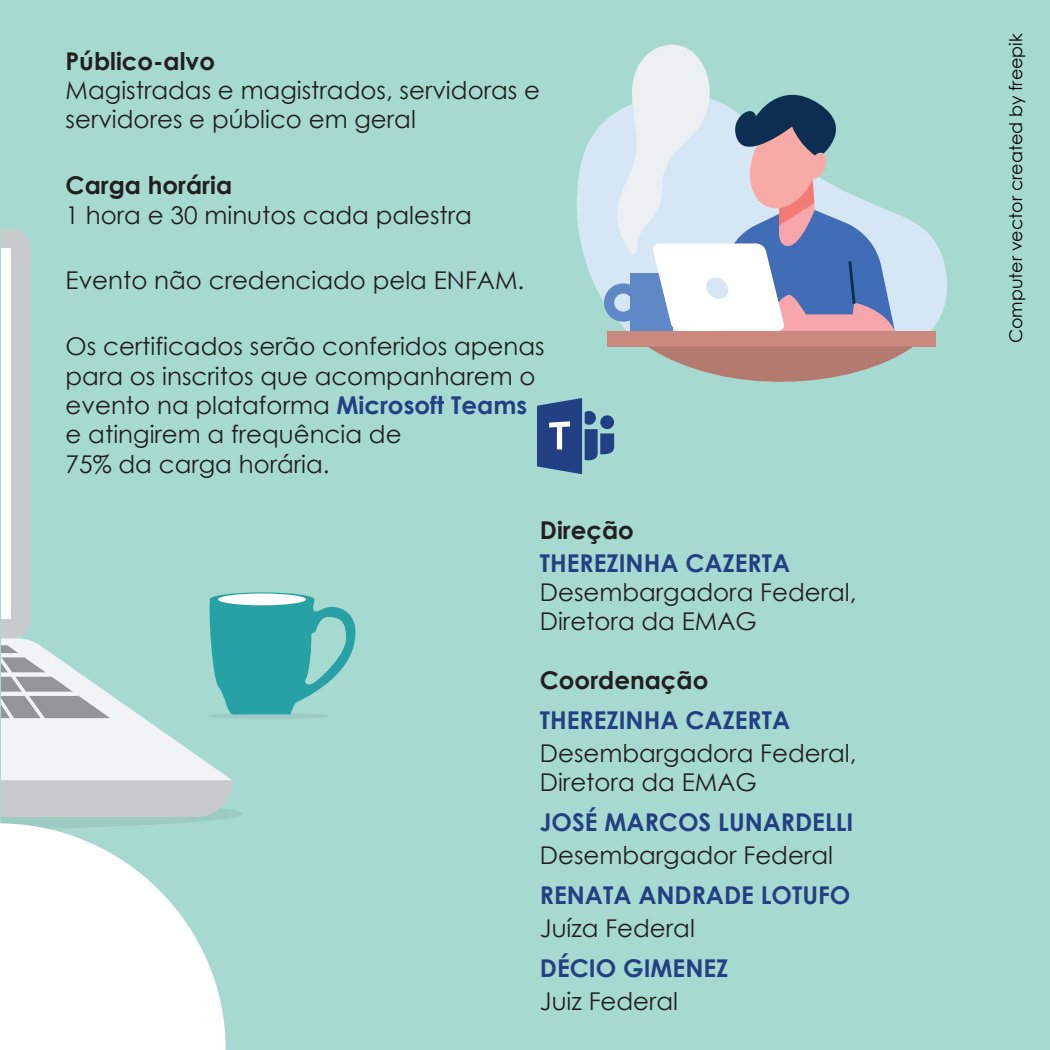
<style>
.page{position:relative;width:1050px;height:1050px;background:#a6dad0}
.page>*{position:absolute;margin:0;border:0;box-sizing:border-box;transform-origin:0 0}
.t1{font:24.5px/29.4px "Century Gothic";color:#231f20}
.t2{font:700 24.5px "Century Gothic";color:#234084}
.t3{font:700 24.5px "Century Gothic";color:#231f20}
.t4{font:17.5px "Century Gothic";color:#000001}
.s1{font-weight:700;color:#234084}
</style>
<div class="page">
<svg style="left:2px;top:229px;width:354px;height:594px"></svg>
<svg style="left:0;top:823px;width:226px;height:227px;fill:#fff"></svg>
<svg style="left:537px;top:398px;width:77px;height:76px"></svg>
<svg style="left:577px;top:122px;width:370px;height:225px"></svg>
<div style="left:607px;top:331px;width:329px;height:15px;background:#cb887c"></div>
<svg style="left:647px;top:346px;width:267px;height:36px"></svg>
<svg style="left:604px;top:44px;width:291px;height:287px"></svg>
<p class="t3" style="left:66px;top:42px;width:151px">Público-alvo</p>
<p class="t1" style="left:66px;top:75px;width:476px">Magistradas e magistrados, servidoras e servidores e público em geral</p>
<p class="t3" style="left:66px;top:167px;width:168px">Carga horária</p>
<p class="t1" style="left:66px;top:200px;width:408px">1 hora e 30 minutos cada palestra</p>
<p class="t1" style="left:66px;top:265px;width:460px">Evento não credenciado pela ENFAM.</p>
<p class="t1" style="left:66px;top:331px;width:481px">Os certificados serão conferidos apenas para os inscritos que acompanharem o evento na plataforma <span class="s1">Microsoft Teams </span>e atingirem a frequência de<br>75% da carga horária.</p>
<p class="t3" style="left:540px;top:511px;width:96px">Direção</p>
<p class="t2" style="left:540px;top:544px;width:252px">THEREZINHA CAZERTA</p>
<p class="t1" style="left:540px;top:577px;width:318px">Desembargadora Federal,<br>Diretora da EMAG</p>
<p class="t3" style="left:540px;top:662px;width:170px">Coordenação</p>
<p class="t2" style="left:540px;top:702px;width:252px">THEREZINHA CAZERTA</p>
<p class="t1" style="left:540px;top:738px;width:318px">Desembargadora Federal,<br>Diretora da EMAG</p>
<p class="t2" style="left:540px;top:804px;width:315px">JOSÉ MARCOS LUNARDELLI</p>
<p class="t1" style="left:540px;top:840px;width:295px">Desembargador Federal</p>
<p class="t2" style="left:540px;top:877px;width:312px">RENATA ANDRADE LOTUFO</p>
<p class="t1" style="left:540px;top:913px;width:157px">Juíza Federal</p>
<p class="t2" style="left:540px;top:949px;width:190px">DÉCIO GIMENEZ</p>
<p class="t1" style="left:540px;top:986px;width:140px">Juiz Federal</p>
<p class="t4" style="left:1004px;top:343px;width:312px;rotate:-90deg">Computer vector created by freepik</p>
</div>
